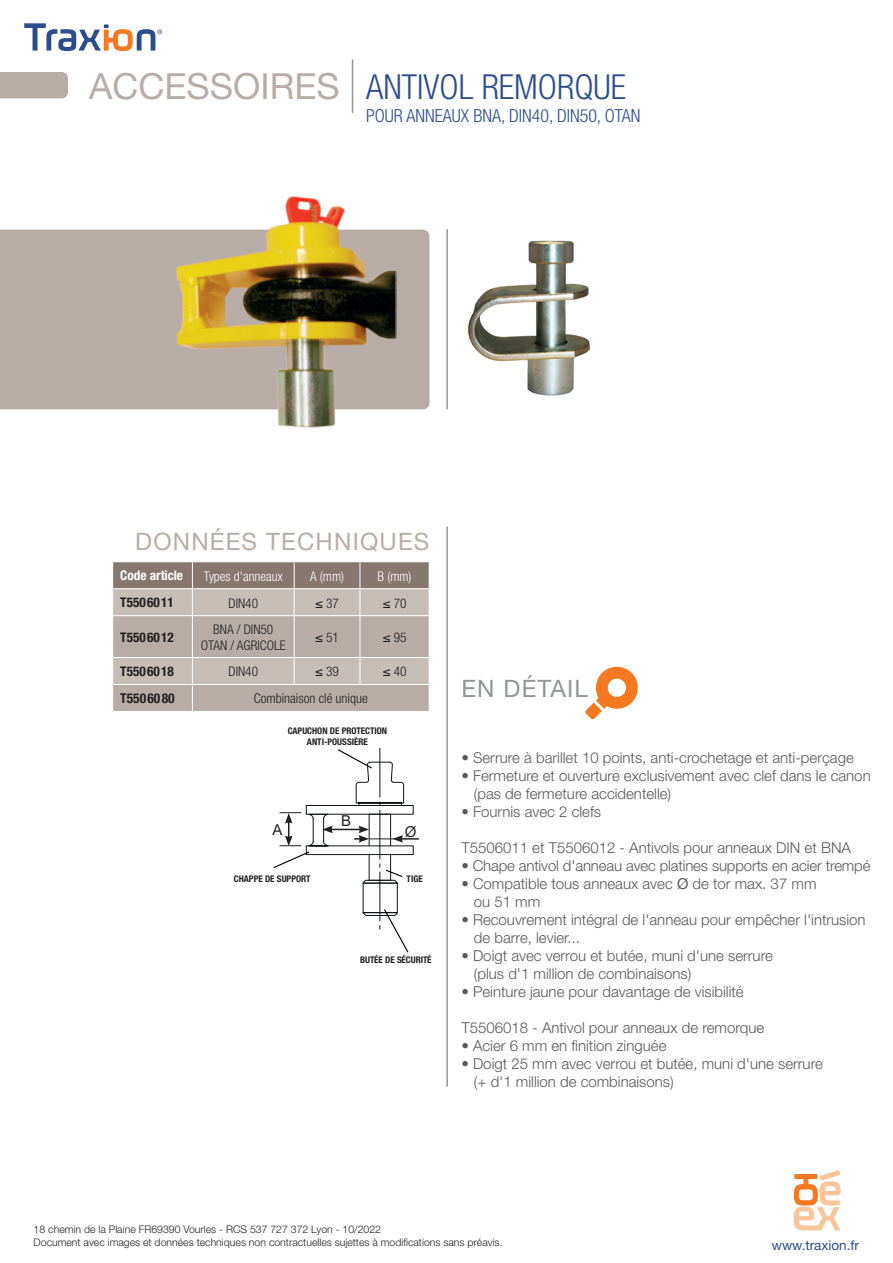
<style>
.page{position:relative;width:893px;height:1263px;background:#fff}
.page>*{position:absolute;margin:0;border:0;box-sizing:border-box;transform-origin:0 0}
.t1{font:36px "Helvetica Neue";color:#b8ada6}
.t2{font:300 condensed 34.5px "Helvetica Neue";color:#2c4d8c}
.t3{font:24px "Helvetica Neue";letter-spacing:.05em;color:#b8ada6}
.t4{font:24px "Helvetica Neue";letter-spacing:.05em;color:#939598}
.t5{font:300 condensed 18px "Helvetica Neue";color:#2c4d8c}
.t6{font:300 15px/18px "Helvetica Neue";color:#57585a}
.t7{font:15px "Arial";color:#231f20}
.t8{font:300 condensed 13.5px "Helvetica Neue";color:#231f20}
.t9{font:13.5px "Helvetica Neue";color:#2c4d8c}
.t10{font:700 condensed 13.5px "Helvetica Neue";color:#231f20}
.t11{font:300 condensed 13.35px "Helvetica Neue";color:#231f20}
.t12{font:300 condensed 13.35px "Helvetica Neue";color:#fff}
.t13{font:700 condensed 13.35px "Helvetica Neue";color:#231f20}
.t14{font:700 condensed 13.35px "Helvetica Neue";color:#fff}
.t15{font:300 10.5px/12.6px "Helvetica Neue";color:#231f20}
.t16{font:700 condensed 9.15px/10.9px "Helvetica Neue";color:#231f20;text-align:center}
.s1{font-family:"Helvetica";font-weight:400;font-stretch:normal}
.s2{font-weight:400}
</style>
<div class="page">
<svg style="left:24px;top:23px;width:138px;height:28px"></svg>
<svg style="left:794px;top:1170px;width:47px;height:60px"></svg>
<hr style="left:352px;top:60px;width:1px;height:52px;background:#939598">
<hr style="left:446px;top:527px;width:2px;height:559px;background:#939598">
<div style="left:0;top:230px;width:429px;height:179px;background:#b8ada6"></div>
<hr style="left:446px;top:230px;width:2px;height:179px;background:#939598">
<img style="left:176px;top:197px;width:221px;height:231px">
<svg style="left:585px;top:666px;width:53px;height:53px"></svg>
<img style="left:467px;top:240px;width:123px;height:156px">
<svg style="left:112px;top:562px;width:318px;height:149px;background:#b7aca6"></svg>
<div style="left:0;top:72px;width:68px;height:26px;background:#b8ada6"></div>
<svg style="left:273px;top:748px;width:146px;height:205px"></svg>
<p class="t1" style="left:89px;top:65px;width:252px">ACCESSOIRES</p>
<p class="t2" style="left:366px;top:67px;width:261px">ANTIVOL REMORQUE</p>
<p class="t5" style="left:366px;top:105px;width:276px">POUR ANNEAUX BNA, DIN40, DIN50, OTAN</p>
<p class="t3" style="left:135px;top:528px;width:296px">DONNÉES TECHNIQUES</p>
<p class="t14" style="left:120px;top:568px;width:64px">Code article</p>
<p class="t12" style="left:204px;top:568px;width:80px">Types d'anneaux</p>
<p class="t12" style="left:310px;top:568px;width:36px">A (mm)</p>
<p class="t12" style="left:378px;top:568px;width:36px">B (mm)</p>
<p class="t13" style="left:120px;top:595px;width:55px">T5506011</p>
<p class="t11" style="left:229px;top:595px;width:31px">DIN40</p>
<p class="t11" style="left:315px;top:595px;width:25px"><span class="s1">≤</span> 37</p>
<p class="t11" style="left:383px;top:595px;width:25px"><span class="s1">≤</span> 70</p>
<p class="t13" style="left:120px;top:629px;width:55px">T5506012</p>
<p class="t11" style="left:213px;top:621px;width:62px">BNA / DIN50</p>
<p class="t11" style="left:201px;top:637px;width:86px">OTAN / AGRICOLE</p>
<p class="t11" style="left:315px;top:629px;width:25px"><span class="s1">≤</span> 51</p>
<p class="t11" style="left:383px;top:629px;width:25px"><span class="s1">≤</span> 95</p>
<p class="t13" style="left:120px;top:663px;width:55px">T5506018</p>
<p class="t11" style="left:229px;top:664px;width:31px">DIN40</p>
<p class="t11" style="left:315px;top:664px;width:25px"><span class="s1">≤</span> 39</p>
<p class="t11" style="left:383px;top:664px;width:25px"><span class="s1">≤</span> 40</p>
<p class="t10" style="left:120px;top:690px;width:56px">T5506080</p>
<p class="t8" style="left:254px;top:691px;width:116px">Combinaison clé unique</p>
<p class="t16" style="left:288px;top:725px;width:101px">CAPUCHON DE PROTECTION<br>ANTI-POUSSIÈRE</p>
<p class="t7" style="left:341px;top:810px;width:12px">B</p>
<p class="t7" style="left:272px;top:819px;width:12px">A</p>
<p class="t7" style="left:405px;top:821px;width:13px">Ø</p>
<p class="t16" style="left:234px;top:873px;width:78px">CHAPPE DE SUPPORT</p>
<p class="t16" style="left:407px;top:873px;width:18px">TIGE</p>
<p class="t16" style="left:360px;top:954px;width:73px">BUTÉE DE SÉCURITÉ</p>
<p class="t4" style="left:461px;top:674px;width:128px">EN DÉTAIL</p>
<p class="t6" style="left:461px;top:748px;width:394px">• Serrure à barillet 10 points, anti-crochetage et anti-perçage</p>
<p class="t6" style="left:474px;top:766px;width:398px;text-indent:-13px">• Fermeture et ouverture exclusivement avec clef dans le canon (pas de fermeture accidentelle)</p>
<p class="t6" style="left:461px;top:802px;width:141px">• Fournis avec 2 clefs</p>
<p class="t6" style="left:461px;top:838px;width:391px">T5506011 et T5506012 - Antivols pour anneaux DIN et BNA</p>
<p class="t6" style="left:461px;top:856px;width:411px">• Chape antivol d'anneau avec platines supports en acier trempé</p>
<p class="t6" style="left:474px;top:874px;width:344px;text-indent:-13px">• Compatible tous anneaux avec <span class="s2">Ø</span> de tor max. 37 mm ou 51 mm</p>
<p class="t6" style="left:474px;top:910px;width:393px;text-indent:-13px">• Recouvrement intégral de l'anneau pour empêcher l'intrusion de barre, levier...</p>
<p class="t6" style="left:474px;top:946px;width:300px;text-indent:-13px">• Doigt avec verrou et butée, muni d'une serrure (plus d'1 million de combinaisons)</p>
<p class="t6" style="left:461px;top:982px;width:284px">• Peinture jaune pour davantage de visibilité</p>
<p class="t6" style="left:461px;top:1018px;width:304px">T5506018 - Antivol pour anneaux de remorque</p>
<p class="t6" style="left:461px;top:1036px;width:207px">• Acier 6 mm en finition zinguée</p>
<p class="t6" style="left:474px;top:1054px;width:351px;text-indent:-13px">• Doigt 25 mm avec verrou et butée, muni d'une serrure (+ d'1 million de combinaisons)</p>
<p class="t15" style="left:34px;top:1223px;width:470px">18 chemin de la Plaine FR69390 Vourles - RCS 537 727 372 Lyon - 10/2022<br>Document avec images et données techniques non contractuelles sujettes à modifications sans préavis.</p>
<p class="t9" style="left:772px;top:1237px;width:89px">www.traxion.fr</p>
</div>
